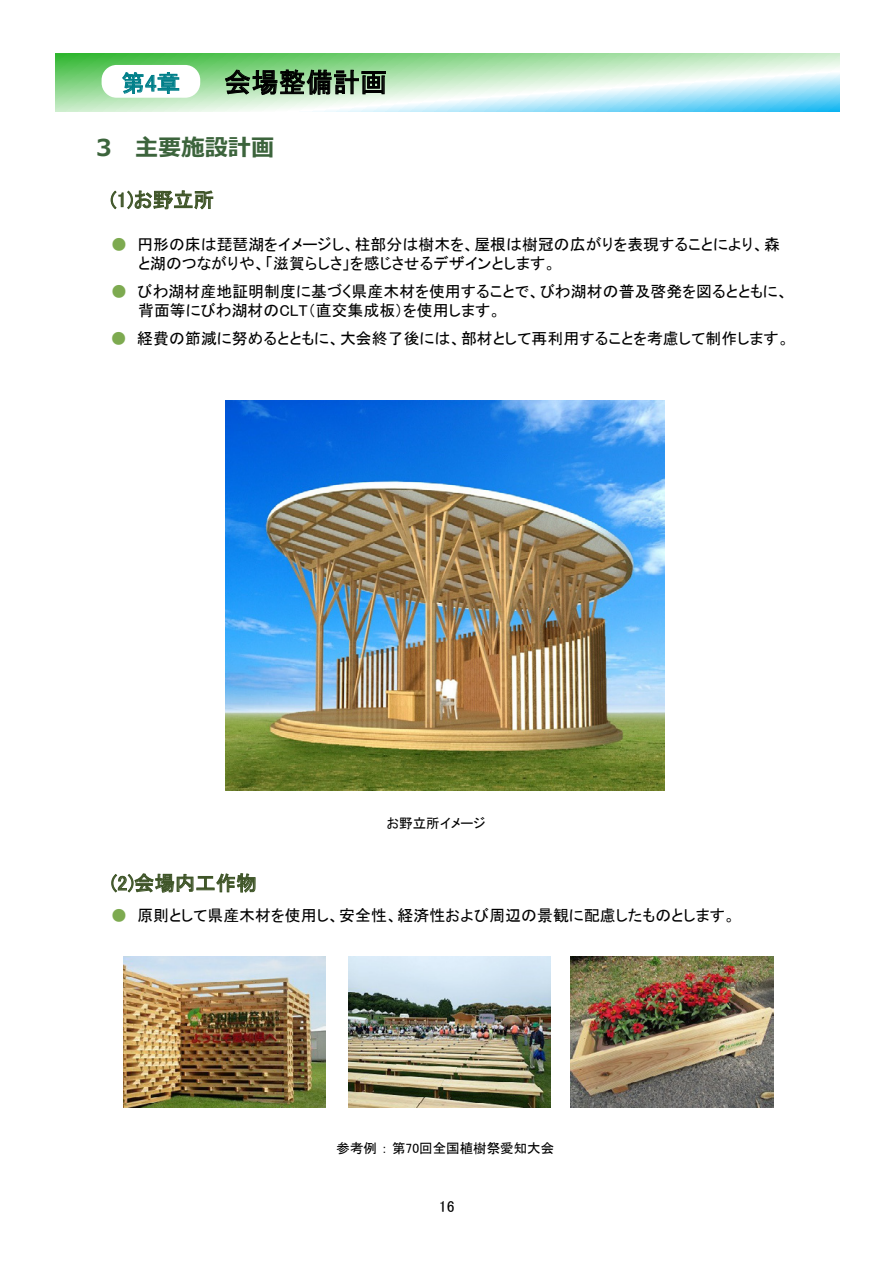
<style>
.page{position:relative;width:893px;height:1263px;background:#fff}
.page>*{position:absolute;margin:0;border:0;box-sizing:border-box;transform-origin:0 0}
.t1{font:27px "MS P Gothic";letter-spacing:.005em;color:#000}
.t2{font:700 23.25px "Meiryo";color:#3c643c}
.t3{font:23.25px "MS P Gothic";color:#007f89}
.t4{font:20.4px "MS P Gothic";letter-spacing:.005em;color:#3f5528}
.t5{font:15.9px/19px "MS P Gothic";color:#000}
.t6{font:13.5px "MS P Gothic";color:#000}
.s1{color:#7daa50}
</style>
<div class="page">
<svg style="left:55px;top:53px;width:784px;height:58px;background:#afe4c6"></svg>
<img style="left:226px;top:400px;width:439px;height:391px">
<svg style="left:111px;top:190px;width:102px;height:19px"></svg>
<svg style="left:111px;top:873px;width:145px;height:20px"></svg>
<div style="left:102px;top:65px;width:98px;height:33px;background:#fff;border-radius:15px"></div>
<svg style="left:122px;top:72px;width:57px;height:22px"></svg>
<svg style="left:225px;top:69px;width:161px;height:39px;background:#94b094"></svg>
<img style="left:123px;top:956px;width:203px;height:152px">
<img style="left:349px;top:956px;width:202px;height:152px">
<img style="left:571px;top:956px;width:202px;height:152px">
<p class="t3" style="left:122px;top:71px;width:60px">第4章</p>
<p class="t1" style="left:224px;top:69px;width:164px">会場整備計画</p>
<p class="t2" style="left:96px;top:131px;width:180px">3 主要施設計画</p>
<p class="t4" style="left:110px;top:189px;width:105px">(1)お野立所</p>
<p class="t5" style="left:138px;top:234px;width:643px;text-indent:-27px"><span class="s1">●</span> 円形の床は琵琶湖をイメージし、柱部分は樹木を、屋根は樹冠の広がりを表現することにより、森と湖のつながりや、「滋賀らしさ」を感じさせるデザインとします。</p>
<p class="t5" style="left:138px;top:282px;width:652px;text-indent:-27px"><span class="s1">●</span> びわ湖材産地証明制度に基づく県産木材を使用することで、びわ湖材の普及啓発を図るとともに、背面等にびわ湖材のCLT（直交集成板）を使用します。</p>
<p class="t5" style="left:111px;top:329px;width:680px"><span class="s1">●</span> 経費の節減に努めるとともに、大会終了後には、部材として再利用することを考慮して制作します。</p>
<p class="t6" style="left:386px;top:816px;width:101px">お野立所イメージ</p>
<p class="t4" style="left:111px;top:873px;width:147px">(2)会場内工作物</p>
<p class="t5" style="left:111px;top:906px;width:626px"><span class="s1">●</span> 原則として県産木材を使用し、安全性、経済性および周辺の景観に配慮したものとします。</p>
<p class="t6" style="left:337px;top:1141px;width:219px">参考例：第70回全国植樹祭愛知大会</p>
<p class="t5" style="left:439px;top:1196px;width:17px">16</p>
</div>
